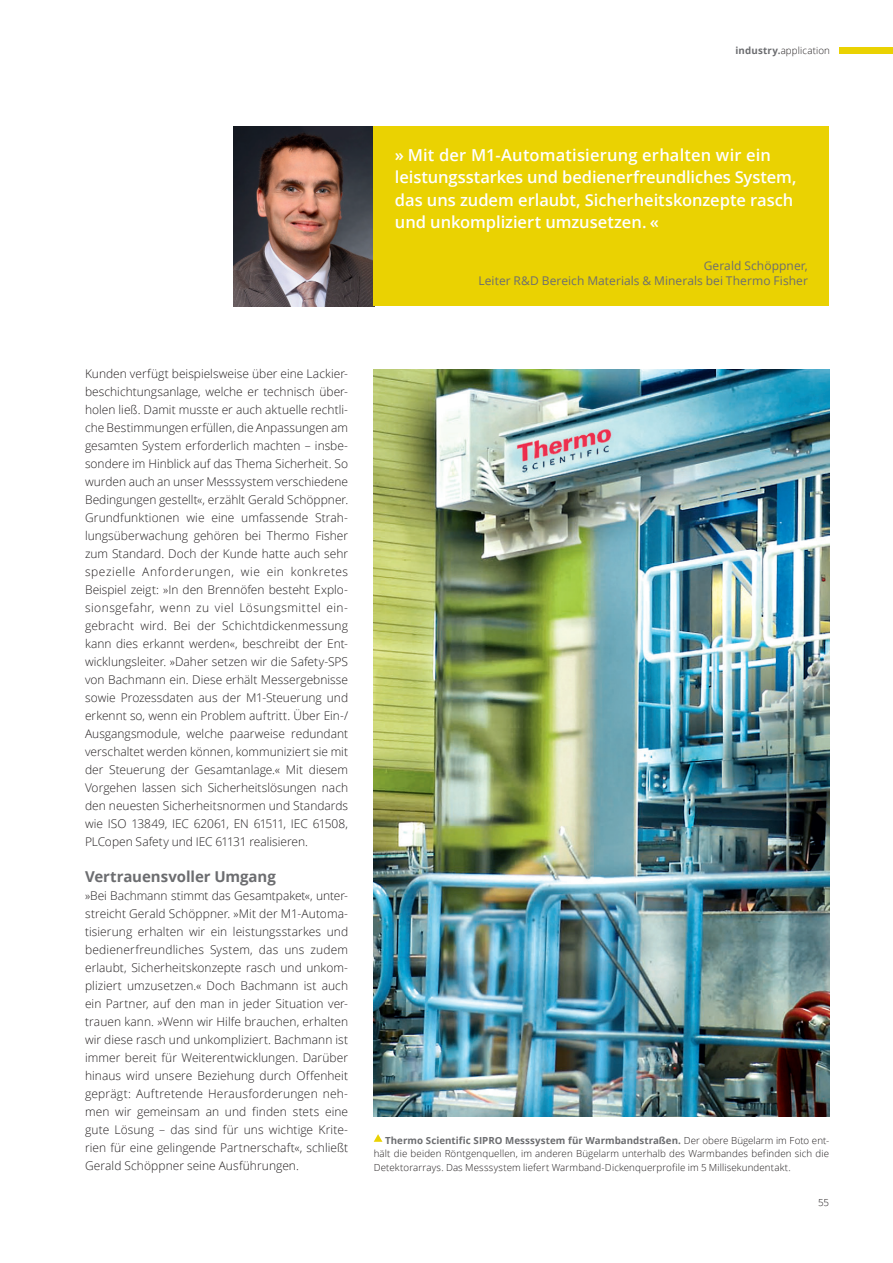
<style>
.page{position:relative;width:893px;height:1263px;background:#fff}
.page>*{position:absolute;margin:0;border:0;box-sizing:border-box;transform-origin:0 0}
.Zitattext{font:600 16.5px/22.5px "Open Sans";color:#fff}
.Innenteil_Zwischenti{font:700 15px "Open Sans";letter-spacing:-.005em;color:#6c6d70}
.Innenteil_Copytext{font:300 12px/18px "Open Sans";color:#231f20;text-align:justify}
.Zitatname{font:12px/15px "Open Sans";letter-spacing:.005em;color:#6c6d70;text-align:right}
.BU_Randspalte_Kunde{font:300 9.75px/13.5px "Open Sans";letter-spacing:.015em;color:#231f20;text-align:justify}
.s1{font-weight:700;color:#6c6d70}
</style>
<div class="page">
<img style="left:234px;top:127px;width:140px;height:179px">
<img style="left:374px;top:370px;width:455px;height:746px">
<div style="left:374px;top:127px;width:455px;height:179px;background:#ead202"></div>
<svg style="left:374px;top:1134px;width:8px;height:8px"></svg>
<div style="left:840px;top:47px;width:53px;height:7px;background:#ead202"></div>
<p class="BU_Randspalte_Kunde" style="left:736px;top:43px;width:96px"><span class="s1">industry.</span>application</p>
<p class="Zitattext" style="left:395px;top:143px;width:403px">» Mit der M1-Automatisierung erhalten wir ein leistungsstarkes und bedienerfreundliches System, das uns zudem erlaubt, Sicherheitskonzepte rasch und unkompliziert umzusetzen. «</p>
<p class="Zitatname" style="left:478px;top:258px;width:331px">Gerald Schöppner,<br>Leiter R&amp;D Bereich Materials &amp; Minerals bei Thermo Fisher</p>
<p class="Innenteil_Copytext" style="left:85px;top:364px;width:265px">Kunden verfügt beispielsweise über eine Lackier&shy;beschichtungsanlage, welche er technisch über&shy;holen ließ. Damit musste er auch aktuelle rechtli&shy;che Bestimmungen erfüllen, die Anpassungen am gesamten System erforderlich machten – insbe&shy;sondere im Hinblick auf das Thema Sicherheit. So wurden auch an unser Messsystem verschiedene Bedingungen gestellt«, erzählt Gerald Schöppner.<br>Grundfunktionen wie eine umfassende Strah&shy;lungsüberwachung gehören bei Thermo Fisher zum Standard. Doch der Kunde hatte auch sehr spezielle Anforderungen, wie ein konkretes Beispiel zeigt: »In den Brennöfen besteht Explo&shy;sionsgefahr, wenn zu viel Lösungsmittel ein&shy;gebracht wird. Bei der Schichtdickenmessung kann dies erkannt werden«, beschreibt der Ent&shy;wicklungsleiter. »Daher setzen wir die Safety-SPS von Bachmann ein. Diese erhält Messergebnisse sowie Prozessdaten aus der M1-Steuerung und erkennt so, wenn ein Problem auftritt. Über Ein-/ Ausgangsmodule, welche paarweise redundant verschaltet werden können, kommuniziert sie mit der Steuerung der Gesamtanlage.« Mit diesem Vorgehen lassen sich Sicherheitslösungen nach den neuesten Sicherheitsnormen und Standards wie ISO 13849, IEC 62061, EN 61511, IEC 61508, PLCopen Safety und IEC 61131 realisieren.</p>
<p class="Innenteil_Zwischenti" style="left:85px;top:866px;width:192px">Vertrauensvoller Umgang</p>
<p class="Innenteil_Copytext" style="left:85px;top:886px;width:265px">»Bei Bachmann stimmt das Gesamtpaket«, unter&shy;streicht Gerald Schöppner. »Mit der M1-Automa&shy;tisierung erhalten wir ein leistungsstarkes und bedienerfreundliches System, das uns zudem erlaubt, Sicherheitskonzepte rasch und unkom&shy;pliziert umzusetzen.« Doch Bachmann ist auch ein Partner, auf den man in jeder Situation ver&shy;trauen kann. »Wenn wir Hilfe brauchen, erhalten wir diese rasch und unkompliziert. Bachmann ist immer bereit für Weiterentwicklungen. Darüber hinaus wird unsere Beziehung durch Offenheit geprägt: Auftretende Herausforderungen neh&shy;men wir gemeinsam an und finden stets eine gute Lösung – das sind für uns wichtige Krite&shy;rien für eine gelingende Partnerschaft«, schließt Gerald Schöppner seine Ausführungen.</p>
<p class="BU_Randspalte_Kunde" style="left:374px;top:1133px;width:457px;text-indent:11px"><span class="s1">Thermo Scientific SIPRO Messsystem für Warmbandstraßen.</span> Der obere Bügelarm im Foto ent&shy;hält die beiden Röntgenquellen, im anderen Bügelarm unterhalb des Warmbandes befinden sich die Detektorarrays. Das Messsystem liefert Warmband-Dickenquerprofile im 5 Millisekundentakt.</p>
<p class="BU_Randspalte_Kunde" style="left:818px;top:1195px;width:13px">55</p>
</div>
